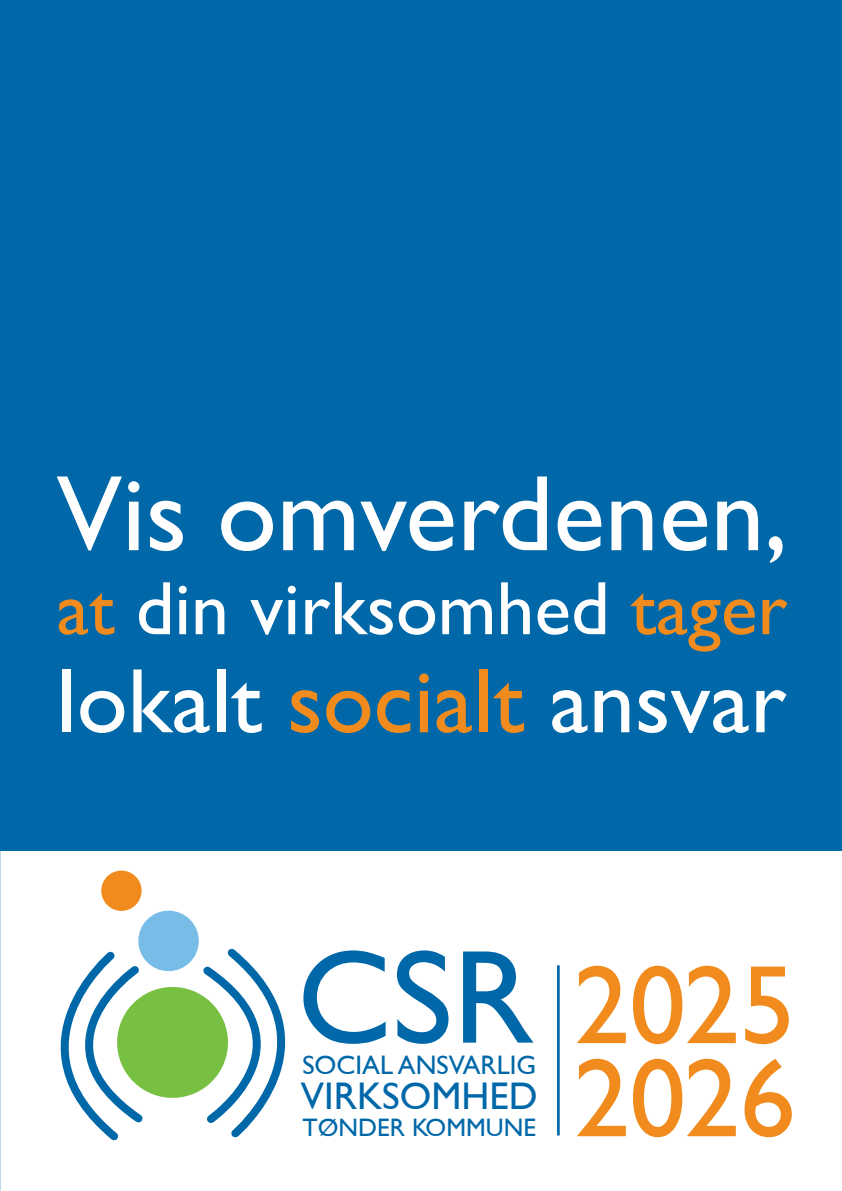
<style>
.page{position:relative;width:842px;height:1191px;background:#fff}
.page>*{position:absolute;margin:0;border:0;box-sizing:border-box;transform-origin:0 0}
.t1{font:112.2px/93px "Gill Sans";color:#f28b1d;text-align:right}
.t2{font:108px "Gill Sans";color:#fff}
.t3{font:92px "Gill Sans";color:#fff}
.t4{font:76px "Gill Sans";color:#fff}
.t5{font:38.4px "Gill Sans";color:#0068a9}
.t6{font:26.8px "Gill Sans";color:#0068a9}
.t7{font:25.2px "Gill Sans";color:#0068a9}
.s1{color:#f28b1d}
.s2{font-size:133.6px;color:#0068a9}
</style>
<div class="page">
<div style="left:0;top:0;width:842px;height:850px;background:#0068a9"></div>
<svg style="left:0;top:850px;width:341px;height:323px"></svg>
<hr style="left:557px;top:965px;width:3px;height:170px;background:#0068a9">
<h2 class="t2" style="left:57px;top:450px;width:733px">Vis omverdenen,</h2>
<p class="t4" style="left:57px;top:564px;width:732px"><span class="s1">at</span> din virksomhed <span class="s1">tager</span></p>
<p class="t3" style="left:57px;top:647px;width:731px">lokalt <span class="s1">socialt</span> ansvar</p>
<h1 class="t1" style="left:297px;top:958px;width:500px"><span class="s2">CSR</span> 2025<br>2026</h1>
<p class="t6" style="left:302px;top:1050px;width:235px">SOCIAL ANSVARLIG</p>
<p class="t5" style="left:301px;top:1074px;width:238px">VIRKSOMHED</p>
<p class="t7" style="left:303px;top:1113px;width:235px">TØNDER KOMMUNE</p>
</div>
